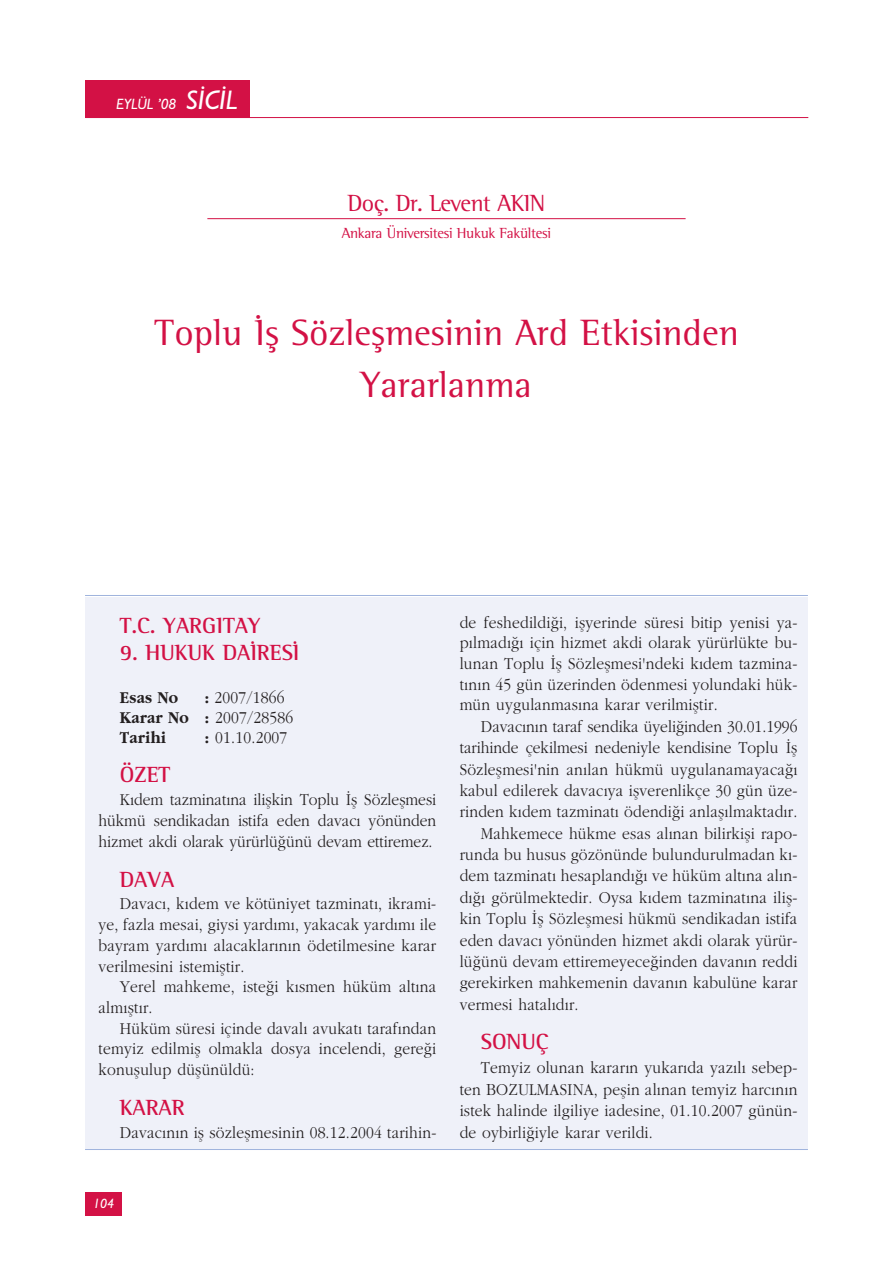
<style>
.page{position:relative;width:893px;height:1263px;background:#fff}
.page>*{position:absolute;margin:0;border:0;box-sizing:border-box;transform-origin:0 0}
.t1{font:37.5px/52.3px "Rotis Semi Serif";color:#d31145;text-align:center}
.t2{font:24px "Rotis Semi Serif";letter-spacing:-.025em;color:#d31145}
.t3{font:700 22.5px "Rotis Semi Serif";letter-spacing:-.005em;color:#d31145}
.t4{font:17.25px/20.7px "Garamond Turk";letter-spacing:.015em;color:#231f20;text-align:justify;scale:.9 1}
.t5{font:17.25px "Garamond Bold Turk";letter-spacing:.015em;color:#231f20;scale:.9 1}
.t6{font:15px "Rotis Semi Serif";letter-spacing:-.02em;color:#d31145}
.t7{font:italic 500 15px "Gill Sans";color:#fff}
.t8{font:italic 500 13.5px "Gill Sans";color:#fff}
.s1{font-size:27px}
.s2{font-family:"Garamond Bold Turk"}
</style>
<div class="page">
<hr style="left:207px;top:218px;width:479px;height:1px;background:#d31145">
<div style="left:85px;top:1192px;width:37px;height:23px;background:#d31145"></div>
<div style="left:85px;top:81px;width:164px;height:37px;background:#d31145"></div>
<hr style="left:85px;top:117px;width:723px;height:1px;background:#d31145">
<div style="left:85px;top:596px;width:723px;height:553px;background:#eff1f9"></div>
<hr style="left:85px;top:595px;width:723px;height:1px;background:#a0b4dd">
<hr style="left:85px;top:1149px;width:723px;height:1px;background:#a0b4dd">
<p class="t7" style="left:116px;top:99px;width:122px">EYLÜL ’08 <span class="s1">S‹C‹L</span></p>
<h2 class="t2" style="left:347px;top:194px;width:200px">Doç. Dr. Levent AKIN</h2>
<p class="t6" style="left:342px;top:227px;width:211px">Ankara Üniversitesi Hukuk Fakültesi</p>
<h1 class="t1" style="left:154px;top:310px;width:586px">Toplu ‹fl Sözleflmesinin Ard Etkisinden<br>Yararlanma</h1>
<h3 class="t3" style="left:120px;top:617px;width:143px">T.C. YARGITAY</h3>
<h3 class="t3" style="left:120px;top:644px;width:181px">9. HUKUK DA‹RES‹</h3>
<p class="t5" style="left:120px;top:691px;width:66px">Esas No</p>
<p class="t4" style="left:120px;top:689px;width:194px;line-height:19.8px;text-indent:85px"><span class="s2">:</span> 2007/1866<br><span class="s2">Karar No :</span> 2007/28586</p>
<p class="t5" style="left:120px;top:730px;width:53px">Tarihi</p>
<p class="t4" style="left:205px;top:728px;width:93px"><span class="s2">:</span> 01.10.2007</p>
<h3 class="t3" style="left:120px;top:767px;width:52px">ÖZET</h3>
<p class="t4" style="left:99px;top:791px;width:377px;text-indent:21px">K›dem tazminat›na iliflkin Toplu ‹fl Sözleflmesi hükmü sendikadan istifa eden davac› yönünden hizmet akdi olarak yürürlü¤ünü devam ettiremez.</p>
<h3 class="t3" style="left:120px;top:871px;width:56px">DAVA</h3>
<p class="t4" style="left:99px;top:895px;width:377px;text-indent:21px">Davac›, k›dem ve kötüniyet tazminat›, ikrami&shy;ye, fazla mesai, giysi yard›m›, yakacak yard›m› ile bayram yard›m› alacaklar›n›n ödetilmesine karar verilmesini istemifltir.</p>
<p class="t4" style="left:99px;top:978px;width:377px;text-indent:21px">Yerel mahkeme, iste¤i k›smen hüküm alt›na alm›flt›r.</p>
<p class="t4" style="left:99px;top:1019px;width:377px;text-indent:21px">Hüküm süresi içinde daval› avukat› taraf›ndan temyiz edilmifl olmakla dosya incelendi, gere¤i konuflulup düflünüldü:</p>
<h3 class="t3" style="left:120px;top:1099px;width:66px">KARAR</h3>
<p class="t4" style="left:120px;top:1123px;width:353px">Davac›n›n ifl sözleflmesinin 08.12.2004 tarihin-</p>
<p class="t8" style="left:93px;top:1198px;width:23px">104</p>
<p class="t4" style="left:460px;top:613px;width:377px">de feshedildi¤i, iflyerinde süresi bitip yenisi ya&shy;p›lmad›¤› için hizmet akdi olarak yürürlükte bu&shy;lunan Toplu ‹fl Sözleflmesi'ndeki k›dem tazmina&shy;t›n›n 45 gün üzerinden ödenmesi yolundaki hük&shy;mün uygulanmas›na karar verilmifltir.</p>
<p class="t4" style="left:481px;top:717px;width:353px">Davac›n›n taraf sendika üyeli¤inden 30.01.1996</p>
<p class="t4" style="left:460px;top:739px;width:377px">tarihinde çekilmesi nedeniyle kendisine Toplu ‹fl</p>
<p class="t4" style="left:460px;top:760px;width:377px">Sözleflmesi'nin an›lan hükmü uygulanamayaca¤›</p>
<p class="t4" style="left:460px;top:781px;width:377px">kabul edilerek davac›ya iflverenlikçe 30 gün üze-</p>
<p class="t4" style="left:460px;top:803px;width:377px">rinden k›dem tazminat› ödendi¤i anlafl›lmaktad›r.</p>
<p class="t4" style="left:481px;top:824px;width:353px">Mahkemece hükme esas al›nan bilirkifli rapo-</p>
<p class="t4" style="left:460px;top:846px;width:377px">runda bu husus gözönünde bulundurulmadan k›-</p>
<p class="t4" style="left:460px;top:867px;width:377px">dem tazminat› hesapland›¤› ve hüküm alt›na al›n-</p>
<p class="t4" style="left:460px;top:888px;width:377px">d›¤› görülmektedir. Oysa k›dem tazminat›na ilifl-</p>
<p class="t4" style="left:460px;top:910px;width:377px">kin Toplu ‹fl Sözleflmesi hükmü sendikadan istifa</p>
<p class="t4" style="left:460px;top:931px;width:377px">eden davac› yönünden hizmet akdi olarak yürür-</p>
<p class="t4" style="left:460px;top:952px;width:377px">lü¤ünü devam ettiremeyece¤inden davan›n reddi</p>
<p class="t4" style="left:460px;top:974px;width:377px">gerekirken mahkemenin davan›n kabulüne karar</p>
<p class="t4" style="left:460px;top:995px;width:134px">vermesi hatal›d›r.</p>
<h3 class="t3" style="left:481px;top:1034px;width:69px">SONUÇ</h3>
<p class="t4" style="left:460px;top:1058px;width:377px;line-height:21.5px;text-indent:21px">Temyiz olunan karar›n yukar›da yaz›l› sebep&shy;ten BOZULMASINA, peflin al›nan temyiz harc›n›n istek halinde ilgiliye iadesine, 01.10.2007 günün&shy;de oybirli¤iyle karar verildi.</p>
</div>
